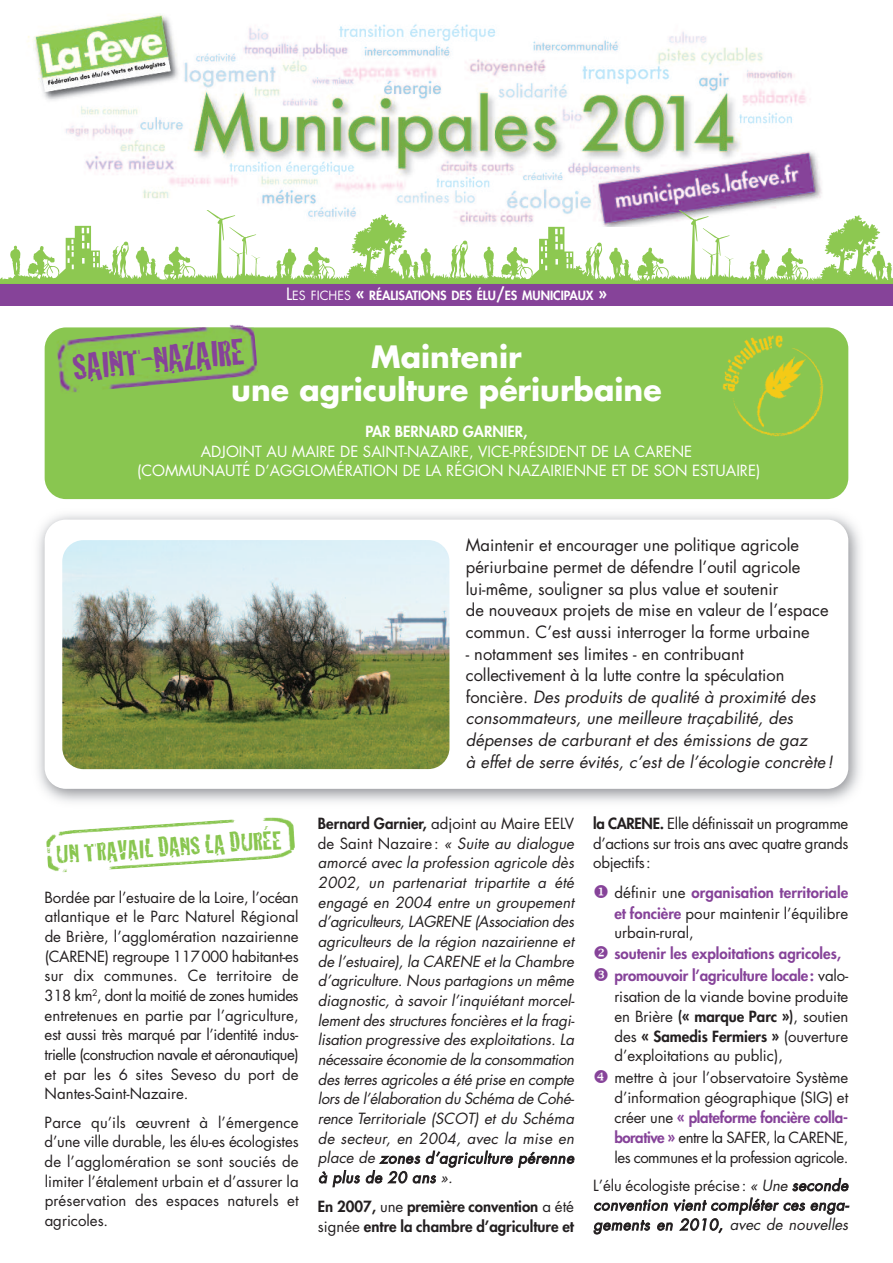
<style>
.page{position:relative;width:893px;height:1263px;background:#fff}
.page>*{position:absolute;margin:0;border:0;box-sizing:border-box;transform-origin:0 0}
.t1{font:38.4px "Cracked";color:#864399}
.t2{font:700 30px/33px "Futura";color:#fff;text-align:center}
.t3{font:27px "Cracked";color:#89c650}
.t4{font:italic 16.5px/21.6px "Futura";letter-spacing:.005em;color:#231f20}
.t5{font:16.5px/21.6px "Futura";color:#231f20}
.t6{font:15px/19.6px "Futura";color:#231f20;text-align:justify}
.t7{font:italic 15px/19.6px "Futura";letter-spacing:.025em;color:#231f20;text-align:justify}
.t8{font:15px/19.6px "Futura";color:#fff;text-align:center}
.t9{font:800 15px/21.9px "Futura";color:#864399}
.t10{font:800 15px/20px "Futura";color:#231f20}
.t11{font:800 15px "Futura";color:#fff}
.t12{font:800 12.3px "Futura";color:#fff}
.s1{font-weight:400;font-size:16.5px}
.s2{font-weight:400}
.s3{font-size:16.5px}
.s4{font-style:normal}
.s5{font-weight:800;font-style:normal}
.s6{font-weight:800}
.s7{color:#864399}
.s8{font-weight:800;color:#864399}
.s9{font-weight:400;color:#231f20}
</style>
<div class="page">
<div style="left:0;top:281px;width:893px;height:8px;background:#89c650"></div>
<img style="left:38px;top:514px;width:822px;height:288px">
<div style="left:45px;top:520px;width:803px;height:269px;background:#fff;border-radius:21px"></div>
<img style="left:27px;top:14px;width:795px;height:197px">
<div style="left:0;top:284px;width:893px;height:21px;background:#864399"></div>
<svg style="left:0;top:211px;width:893px;height:70px"></svg>
<div style="left:45px;top:327px;width:803px;height:172px;background:#89c650;border-radius:21px"></div>
<img style="left:62px;top:540px;width:387px;height:229px;border-radius:21px">
<img style="left:230px;top:324px;width:15px;height:3px">
<img style="left:56px;top:327px;width:202px;height:65px">
<img style="left:722px;top:335px;width:102px;height:102px">
<img style="left:46px;top:817px;width:249px;height:56px">
<p class="t12" style="left:286px;top:289px;width:322px"><span class="s1">L</span><span class="s2">ES FICHES</span> <span class="s3">«</span> RÉALISATIONS DES ÉLU<span class="s3">/</span>ES MUNICIPAUX <span class="s3">»</span></p>
<h1 class="t1" style="left:71px;top:347px;width:174px;rotate:-5deg">saint-nazaire</h1>
<h2 class="t2" style="left:231px;top:343px;width:432px">Maintenir<br>une agriculture périurbaine</h2>
<p class="t11" style="left:365px;top:424px;width:164px">PAR BERNARD GARNIER,</p>
<p class="t8" style="left:137px;top:443px;width:625px">ADJOINT AU MAIRE DE SAINT-NAZAIRE, VICE-PRÉSIDENT DE LA CARENE<br>(COMMUNAUTÉ D’AGGLOMÉRATION DE LA RÉGION NAZAIRIENNE ET DE SON ESTUAIRE)</p>
<h3 class="t3" style="left:55px;top:841px;width:227px;rotate:-4deg">Un travail dans la dUrée</h3>
<p class="t6" style="left:45px;top:888px;width:256px">Bordée par l’estuaire de la Loire, l’océan atlantique et le Parc Naturel Régional de Brière, l’agglomération nazairienne (CARENE) regroupe 117000 habitant-es sur dix communes. Ce territoire de 318 km<sup>2</sup>, dont la moitié de zones humides entretenues en partie par l’agriculture, est aussi très marqué par l’identité indus&shy;trielle (construction navale et aéronautique) et par les 6 sites Seveso du port de Nantes-Saint-Nazaire.</p>
<p class="t6" style="left:45px;top:1113px;width:256px">Parce qu’ils œuvrent à l’émergence d’une ville durable, les élu-es écologistes de l’agglomération se sont souciés de limiter l’étalement urbain et d’assurer la préservation des espaces naturels et agricoles.</p>
<p class="t5" style="left:466px;top:536px;width:364px">Maintenir et encourager une politique agricole périurbaine permet de défendre l’outil agricole lui-même, souligner sa plus value et soutenir<br>de nouveaux projets de mise en valeur de l’espace commun. C’est aussi interroger la forme urbaine</p>
<p class="t4" style="left:466px;top:644px;width:369px"><span class="s4">- notamment ses limites - en contribuant collectivement à la lutte contre la spéculation foncière.</span> Des produits de qualité à proximité des consommateurs, une meilleure traçabilité, des dépenses de carburant et des émissions de gaz<br>à effet de serre évités, c’est de l’écologie concrète!</p>
<p class="t7" style="left:318px;top:815px;width:258px"><span class="s5">Bernard Garnier,</span> <span class="s4">adjoint au Maire EELV de Saint Nazaire:</span> « Suite au dialogue amorcé avec la profession agricole dès 2002, un partenariat tripartite a été engagé en 2004 entre un groupement d’agriculteurs, LAGRENE (Association des agriculteurs de la région nazairienne et de l’estuaire), la CARENE et la Chambre d’agriculture. Nous partagions un même diagnostic, à savoir l’inquiétant morcel&shy;lement des structures foncières et la fragi&shy;lisation progressive des exploitations. La nécessaire économie de la consommation des terres agricoles a été prise en compte lors de l’élaboration du Schéma de Cohé&shy;rence Territoriale (SCOT) et du Schéma de secteur, en 2004, avec la mise en place de zones d’agriculture pérenne à plus de 20 ans ».</p>
<p class="t10" style="left:318px;top:1197px;width:258px">En 2007, <span class="s2">une</span> première convention <span class="s2">a été signée</span> entre la chambre d’agriculture et</p>
<p class="t6" style="left:593px;top:815px;width:257px"><span class="s6">la CARENE.</span> Elle définissait un programme d’actions sur trois ans avec quatre grands objectifs:</p>
<p class="t6" style="left:614px;top:883px;width:235px;line-height:20.2px;text-indent:-21px"><span class="s7">◆</span> définir une <span class="s8">organisation territoriale et foncière</span> pour maintenir l’équilibre urbain-rural,</p>
<p class="t9" style="left:614px;top:944px;width:235px;text-indent:-21px">❖ soutenir les exploitations agricoles, promouvoir l’agriculture locale: <span class="s9">valo-</span></p>
<p class="t6" style="left:614px;top:987px;width:235px">risation de la viande bovine produite en Brière <span class="s6">(« marque Parc »)</span>, soutien des <span class="s6">« Samedis Fermiers »</span> (ouverture d’exploitations au public),</p>
<p class="t6" style="left:614px;top:1068px;width:235px">mettre à jour l’observatoire Système d’information géographique (SIG) et créer une <span class="s8">« plateforme foncière colla&shy;borative »</span> entre la SAFER, la CARENE, les communes et la profession agricole.</p>
<p class="t7" style="left:593px;top:1177px;width:257px"><span class="s4">L’élu écologiste précise:</span> « Une seconde convention vient compléter ces enga&shy;gements en 2010, avec de nouvelles</p>
</div>
